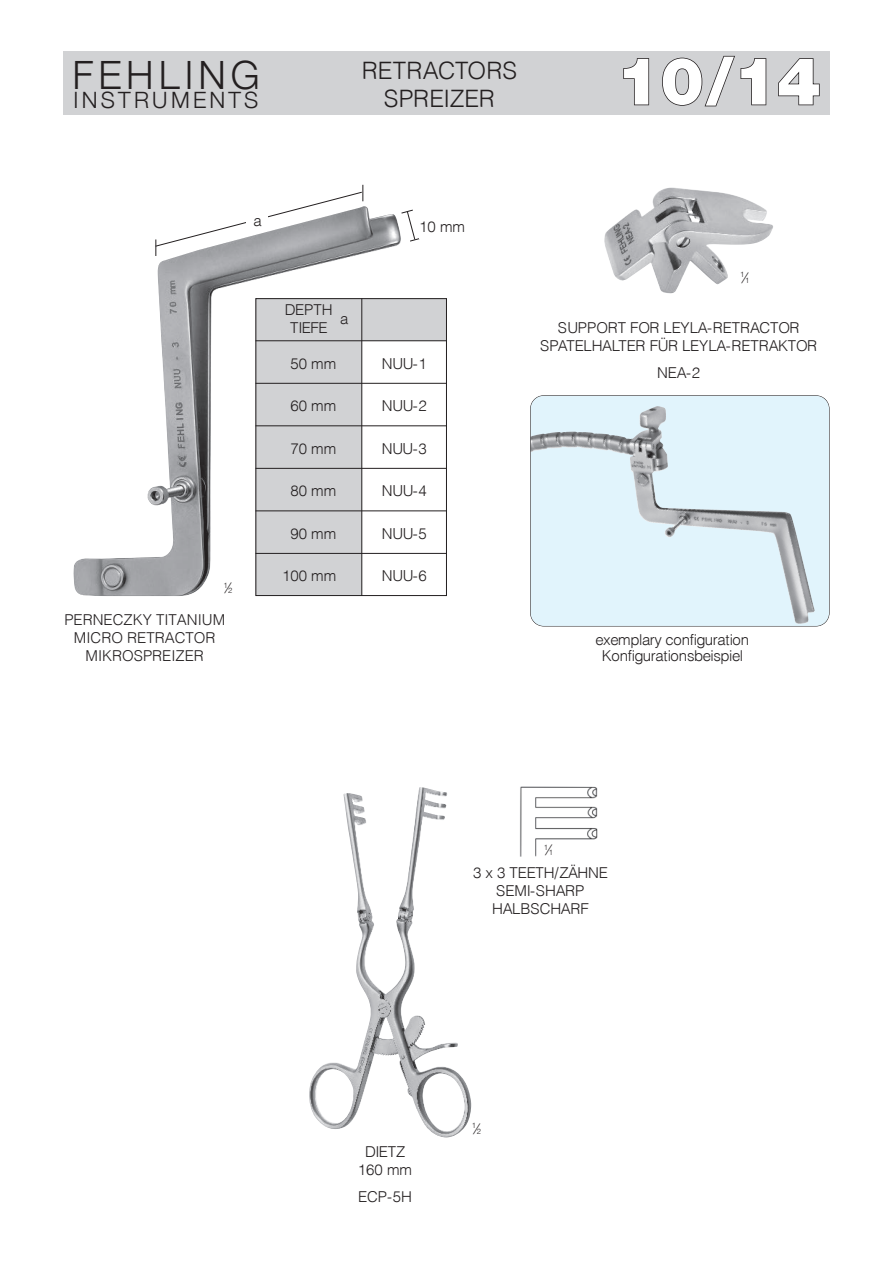
<style>
.page{position:relative;width:893px;height:1263px;background:#fff}
.page>*{position:absolute;margin:0;border:0;box-sizing:border-box;transform-origin:0 0}
.t1{font:900 65.55px "Helvetica Neue";color:#fff}
.t2{font:300 39px "Helvetica Neue";letter-spacing:.13em;color:#231f20}
.t3{font:300 39px "Helvetica";color:#231f20}
.t4{font:300 24px/28.2px "Helvetica";color:#231f20;text-align:center}
.t5{font:300 22.5px "Helvetica Neue";letter-spacing:.145em;color:#231f20}
.t6{font:300 22.5px "Helvetica";color:#231f20}
.t7{font:300 18px "Helvetica";letter-spacing:-.01em;color:#231f20}
.t8{font:300 15px/18px "Helvetica";letter-spacing:-.02em;color:#231f20;text-align:center}
.t9{font:300 15px/18px "Helvetica";color:#231f20;text-align:center}
.t10{font:300 7.5px "Helvetica";color:#231f20}
.s1{font-size:15px}
</style>
<div class="page">
<div style="left:255px;top:298px;width:192px;height:43px;background:#d1d2d4"></div>
<img style="left:73px;top:206px;width:328px;height:390px">
<svg style="left:155px;top:185px;width:208px;height:71px"></svg>
<div style="left:247px;top:211px;width:21px;height:18px;background:#fff"></div>
<div style="left:255px;top:298px;width:107px;height:298px;background:#d1d2d4"></div>
<div style="left:255px;top:298px;width:192px;height:298px;border:1px solid #231f20"></div>
<hr style="left:255px;top:340px;width:192px;height:1px;background:#231f20">
<hr style="left:255px;top:383px;width:192px;height:1px;background:#231f20">
<hr style="left:255px;top:425px;width:192px;height:1px;background:#231f20">
<hr style="left:255px;top:468px;width:192px;height:1px;background:#231f20">
<hr style="left:255px;top:510px;width:192px;height:1px;background:#231f20">
<hr style="left:255px;top:553px;width:192px;height:1px;background:#231f20">
<hr style="left:361px;top:298px;width:1px;height:298px;background:#231f20">
<img style="left:604px;top:188px;width:169px;height:106px">
<svg style="left:401px;top:209px;width:19px;height:33px"></svg>
<div style="left:419px;top:215px;width:60px;height:23px;background:#fff"></div>
<svg style="left:530px;top:395px;width:299px;height:231px;background:#d8e9f0"></svg>
<img style="left:309px;top:787px;width:130px;height:349px">
<img style="left:520px;top:786px;width:78px;height:71px">
<div style="left:64px;top:51px;width:765px;height:64px;background:#d1d2d4"></div>
<svg style="left:623px;top:58px;width:27px;height:48px"></svg>
<svg style="left:662px;top:55px;width:105px;height:52px"></svg>
<svg style="left:778px;top:58px;width:42px;height:48px"></svg>
<h2 class="t2" style="left:73px;top:51px;width:189px">FEHLING</h2>
<h3 class="t5" style="left:74px;top:87px;width:186px">INSTRUMENTS</h3>
<h2 class="t3" style="left:225px;top:51px;width:32px">G</h2>
<p class="t7" style="left:381px;top:64px;width:117px">RETRACTORS</p>
<h3 class="t6" style="left:190px;top:87px;width:65px">ENTS</h3>
<p class="t7" style="left:397px;top:86px;width:84px">SPREIZER</p>
<h3 class="t4" style="left:362px;top:55px;width:157px">RETRACTORS<br>SPREIZER</h3>
<h1 class="t1" style="left:616px;top:42px;width:206px">10/14</h1>
<p class="t8" style="left:253px;top:211px;width:10px">a</p>
<p class="t8" style="left:419px;top:218px;width:47px">10 mm</p>
<p class="t10" style="left:223px;top:583px;width:10px">1<span class="s1">⁄</span>2</p>
<p class="t9" style="left:64px;top:610px;width:162px">PERNECZKY TITANIUM<br>MICRO RETRACTOR<br>MIKROSPREIZER</p>
<p class="t8" style="left:285px;top:300px;width:49px">DEPTH<br>TIEFE</p>
<p class="t8" style="left:290px;top:354px;width:47px">50 mm</p>
<p class="t8" style="left:382px;top:354px;width:46px">NUU-1</p>
<p class="t8" style="left:290px;top:396px;width:47px">60 mm</p>
<p class="t8" style="left:382px;top:396px;width:46px">NUU-2</p>
<p class="t8" style="left:290px;top:439px;width:47px">70 mm</p>
<p class="t8" style="left:382px;top:439px;width:46px">NUU-3</p>
<p class="t8" style="left:290px;top:482px;width:47px">80 mm</p>
<p class="t8" style="left:382px;top:482px;width:46px">NUU-4</p>
<p class="t8" style="left:290px;top:524px;width:47px">90 mm</p>
<p class="t8" style="left:382px;top:524px;width:46px">NUU-5</p>
<p class="t8" style="left:282px;top:567px;width:56px">100 mm</p>
<p class="t8" style="left:382px;top:567px;width:46px">NUU-6</p>
<p class="t8" style="left:340px;top:309px;width:10px">a</p>
<p class="t10" style="left:740px;top:273px;width:10px">1<span class="s1">⁄</span>1</p>
<p class="t8" style="left:540px;top:318px;width:279px">SUPPORT FOR LEYLA-RETRACTOR<br>SPATELHALTER FÜR LEYLA-RETRAKTOR</p>
<p class="t8" style="left:657px;top:363px;width:44px">NEA-2</p>
<p class="t8" style="left:595px;top:630px;width:155px;line-height:16.5px">exemplary configuration<br>Konfigurationsbeispiel</p>
<p class="t10" style="left:544px;top:845px;width:10px">1<span class="s1">⁄</span>1</p>
<p class="t8" style="left:473px;top:863px;width:136px">3 x 3 TEETH/ZÄHNE<br>SEMI-SHARP<br>HALBSCHARF</p>
<p class="t9" style="left:358px;top:1142px;width:56px">DIETZ<br>160 mm</p>
<p class="t8" style="left:358px;top:1187px;width:55px">ECP-5H</p>
<p class="t10" style="left:472px;top:1123px;width:10px">1<span class="s1">⁄</span>2</p>
</div>
